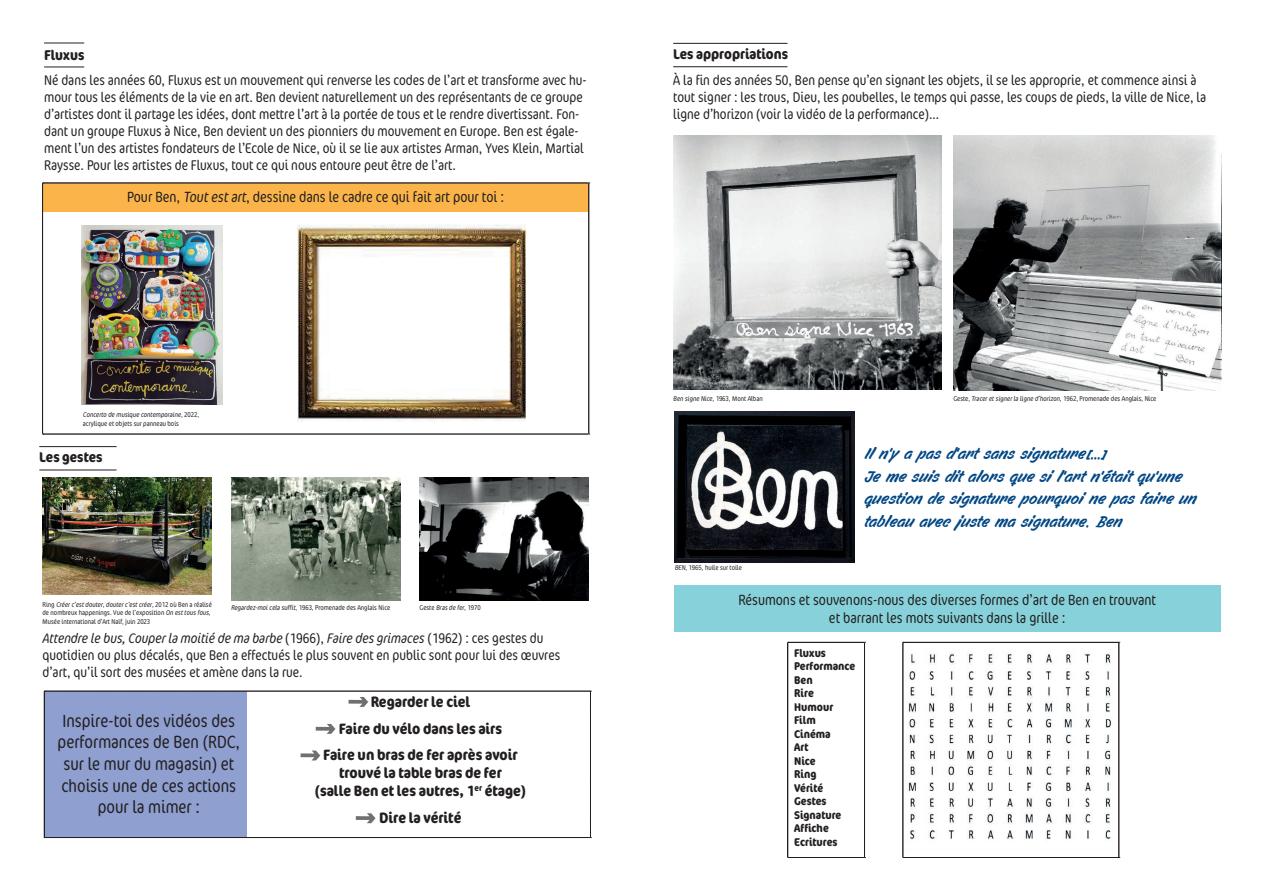
<style>
.page{position:relative;width:1263px;height:893px;background:#fff}
.page>*{position:absolute;margin:0;border:0;box-sizing:border-box;transform-origin:0 0}
.t1{font:18.75px/22.5px "Filbert Color Personal Use";color:#004784}
.t2{font:300 condensed 18px/21.6px "Cocon Pro";color:#231f20;text-align:center}
.t3{font:300 condensed 15px/18px "Cocon Pro";color:#231f20;text-align:center}
.t4{font:700 condensed 15px/18px "Cocon Pro";color:#231f20;text-align:center}
.t5{font:300 condensed 14.25px/17.1px "Cocon Pro";color:#231f20}
.t6{font:700 condensed 14.25px "Cocon Pro";color:#231f20}
.t7{font:700 condensed 11.25px "Cocon Pro";color:#231f20}
.t8{font:300 condensed 7.12px/8.6px "Cocon Pro";color:#231f20}
.s1{font-style:italic}
</style>
<div class="page">
<hr style="left:39px;top:446px;width:78px;height:1px;background:#231f20">
<hr style="left:39px;top:470px;width:78px;height:1px;background:#231f20">
<img style="left:43px;top:477px;width:169px;height:117px">
<img style="left:231px;top:477px;width:169px;height:123px">
<img style="left:420px;top:477px;width:169px;height:123px">
<hr style="left:673px;top:43px;width:114px;height:1px;background:#231f20">
<hr style="left:673px;top:67px;width:114px;height:1px;background:#231f20">
<img style="left:673px;top:136px;width:268px;height:253px">
<img style="left:953px;top:136px;width:268px;height:254px">
<svg style="left:44px;top:691px;width:547px;height:147px"></svg>
<img style="left:675px;top:411px;width:179px;height:151px">
<svg style="left:788px;top:642px;width:77px;height:216px"></svg>
<svg style="left:903px;top:642px;width:217px;height:216px"></svg>
<img style="left:905px;top:645px;width:211px;height:205px">
<hr style="left:44px;top:43px;width:40px;height:1px;background:#231f20">
<hr style="left:44px;top:67px;width:40px;height:1px;background:#231f20">
<img style="left:43px;top:183px;width:547px;height:252px">
<div style="left:674px;top:585px;width:546px;height:47px;background:#87d2da"></div>
<p class="t6" style="left:44px;top:45px;width:42px">Fluxus</p>
<p class="t5" style="left:44px;top:71px;width:544px">Né dans les années 60, Fluxus est un mouvement qui renverse les codes de l’art et transforme avec hu&shy;mour tous les éléments de la vie en art. Ben devient naturellement un des représentants de ce groupe d’artistes dont il partage les idées, dont mettre l’art à la portée de tous et le rendre divertissant. Fon&shy;dant un groupe Fluxus à Nice, Ben devient un des pionniers du mouvement en Europe. Ben est égale&shy;ment l’un des artistes fondateurs de l’Ecole de Nice, où il se lie aux artistes Arman, Yves Klein, Martial Raysse. Pour les artistes de Fluxus, tout ce qui nous entoure peut être de l’art.</p>
<p class="t3" style="left:127px;top:188px;width:378px">Pour Ben, Toutestart, dessine dans le cadre ce qui fait art pour toi :</p>
<p class="t8" style="left:83px;top:410px;width:118px">Concerto de musique contemporaine, 2 0 2 2 , acrylique et objets sur panneau bois</p>
<p class="t6" style="left:39px;top:447px;width:65px">Les gestes</p>
<p class="t8" style="left:43px;top:600px;width:171px">R i n g Créerc’estdouter,douterc’estcréer, 2 0 1 2 o ù B e n a ré a l is é de nombreux happenings. Vue de l’exposition On esttous fous,<br>Musée international d’Art Naïf, juin 2023</p>
<p class="t8" style="left:231px;top:603px;width:161px">Regardez-moicela suffit, 1963, Promenade des Anglais Nice</p>
<p class="t8" style="left:420px;top:603px;width:63px">Geste Bras de fer, 1970</p>
<p class="t5" style="left:43px;top:630px;width:519px"><span class="s1">Attendre le bus, Couper la moitié de ma barbe</span> (1966), <span class="s1">Faire des grimaces</span> (1962) : ces gestes du quotidien ou plus décalés, que Ben a effectués le plus souvent en public sont pour lui des œuvres d’art, qu’il sort des musées et amène dans la rue.</p>
<p class="t2" style="left:58px;top:710px;width:184px">Inspire-toi des vidéos des performances de Ben (RDC, sur le mur du magasin) et choisis une de ces actions pour la mimer :</p>
<p class="t4" style="left:371px;top:692px;width:101px">Regarder le ciel</p>
<p class="t4" style="left:339px;top:719px;width:165px">Faire du vélo dans les airs</p>
<p class="t4" style="left:315px;top:745px;width:212px">Faire un bras de fer après avoir trouvé la table bras de fer<br>(salle Ben et les autres, 1<sup>er</sup> étage)</p>
<p class="t4" style="left:379px;top:808px;width:83px">Dire la vérité</p>
<p class="t6" style="left:673px;top:44px;width:116px">Les appropriations</p>
<p class="t5" style="left:673px;top:72px;width:534px">À la fin des années 50, Ben pense qu’en signant les objets, il se les approprie, et commence ainsi à tout signer : les trous, Dieu, les poubelles, le temps qui passe, les coups de pieds, la ville de Nice, la ligne d’horizon (voir la vidéo de la performance)…</p>
<p class="t8" style="left:673px;top:395px;width:91px">Ben signe Nice, 1963, Mont Alban</p>
<p class="t8" style="left:953px;top:395px;width:205px">Geste, Traceretsignerla ligne d’horizon, 1962, Promenade des Anglais, Nice</p>
<p class="t8" style="left:675px;top:563px;width:69px">BEN, 1965, huile sur toile</p>
<p class="t1" style="left:865px;top:442px;width:334px">Il n’y a pas d’art sans signature[...]<br>Je me suis dit alors que si l’art n’était qu’une question de signature pourquoi ne pas faire un tableau avec juste ma signature. Ben</p>
<p class="t3" style="left:738px;top:590px;width:419px">Résumons et souvenons-nous des diverses formes d’art de Ben en trouvant et barrant les mots suivants dans la grille :</p>
<p class="t7" style="left:794px;top:645px;width:33px">Fluxus</p>
<p class="t7" style="left:794px;top:658px;width:63px">Performance</p>
<p class="t7" style="left:794px;top:672px;width:20px">Ben</p>
<p class="t7" style="left:794px;top:685px;width:21px">Rire</p>
<p class="t7" style="left:794px;top:699px;width:41px">Humour</p>
<p class="t7" style="left:794px;top:712px;width:23px">Film</p>
<p class="t7" style="left:794px;top:726px;width:38px">Cinéma</p>
<p class="t7" style="left:794px;top:739px;width:16px">Art</p>
<p class="t7" style="left:794px;top:753px;width:23px">Nice</p>
<p class="t7" style="left:794px;top:766px;width:24px">Ring</p>
<p class="t7" style="left:794px;top:780px;width:31px">Vérité</p>
<p class="t7" style="left:794px;top:793px;width:34px">Gestes</p>
<p class="t7" style="left:794px;top:807px;width:49px">Signature</p>
<p class="t7" style="left:794px;top:820px;width:36px">Affiche</p>
<p class="t7" style="left:794px;top:834px;width:45px">Ecritures</p>
</div>
